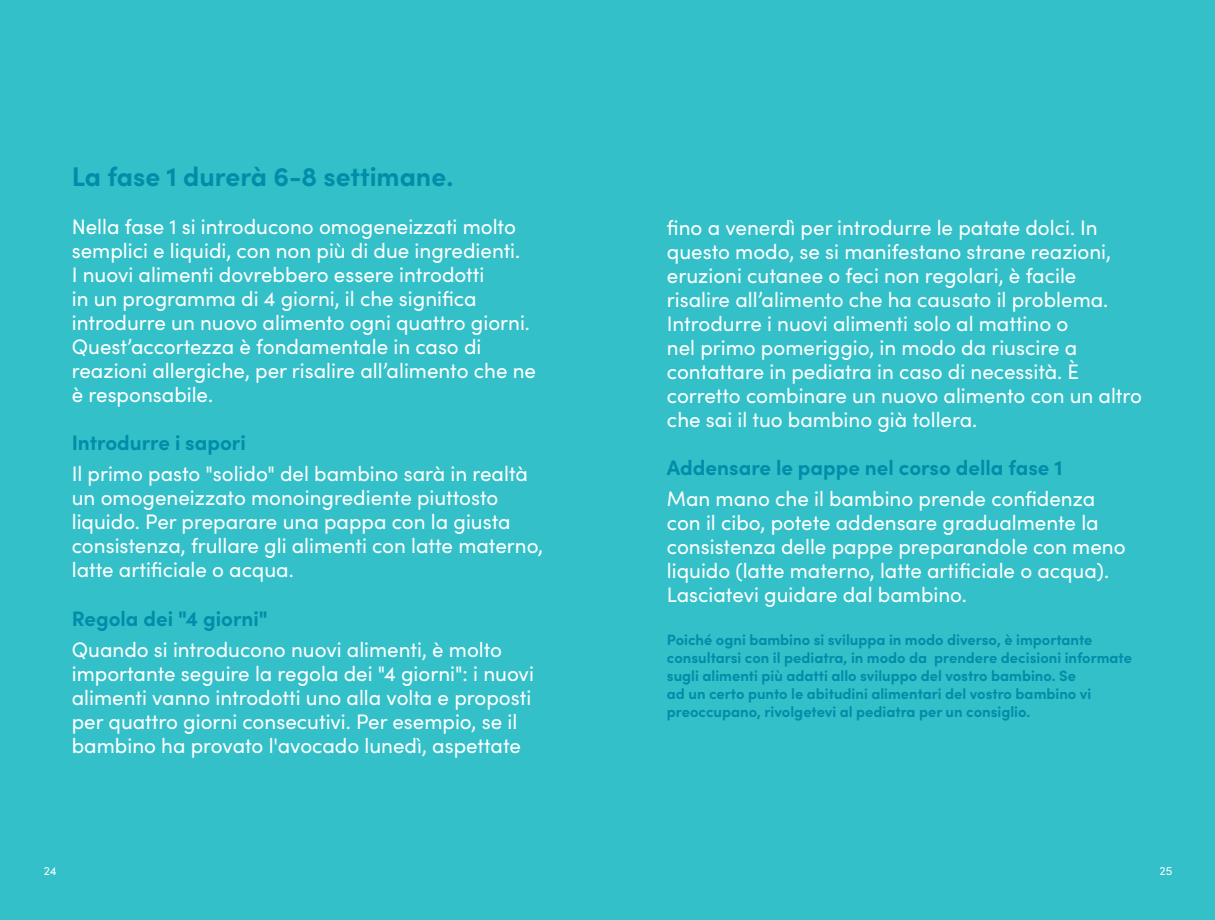
<style>
.page{position:relative;width:1215px;height:920px;background:#33c0c9}
.page>*{position:absolute;margin:0;border:0;box-sizing:border-box;transform-origin:0 0}
.Body_copy{font:700 27px "Sofia Pro";color:#008da9}
.Body_copy-2{font:21px/24px "Sofia Pro";color:#fff}
.Body_copy-3{font:700 21px "Sofia Pro";color:#008da9}
.Body_copy-4{font:700 15px/18px "Sofia Pro";color:#008da9}
.t1{font:12px "Sofia Pro";color:#fff}
</style>
<div class="page">
<p class="Body_copy" style="left:72px;top:155px;width:384px">La fase 1 durerà 6-8 settimane.</p>
<p class="Body_copy-2" style="left:72px;top:213px;width:466px">Nella fase 1 si introducono omogeneizzati molto semplici e liquidi, con non più di due ingredienti.<br>I nuovi alimenti dovrebbero essere introdotti<br>in un programma di 4 giorni, il che significa introdurre un nuovo alimento ogni quattro giorni.<br>Quest’accortezza è fondamentale in caso di reazioni allergiche, per risalire all’alimento che ne è responsabile.</p>
<p class="Body_copy-3" style="left:72px;top:427px;width:176px">Introdurre i sapori</p>
<p class="Body_copy-2" style="left:72px;top:461px;width:473px">Il primo pasto "solido" del bambino sarà in realtà un omogeneizzato monoingrediente piuttosto liquido. Per preparare una pappa con la giusta consistenza, frullare gli alimenti con latte materno, latte artificiale o acqua.</p>
<p class="Body_copy-3" style="left:72px;top:602px;width:197px">Regola dei "4 giorni"</p>
<p class="Body_copy-2" style="left:72px;top:636px;width:464px">Quando si introducono nuovi alimenti, è molto importante seguire la regola dei "4 giorni": i nuovi alimenti vanno introdotti uno alla volta e proposti per quattro giorni consecutivi. Per esempio, se il bambino ha provato l'avocado lunedì, aspettate</p>
<p class="Body_copy-2" style="left:667px;top:214px;width:477px">fino a venerdì per introdurre le patate dolci. In questo modo, se si manifestano strane reazioni, eruzioni cutanee o feci non regolari, è facile risalire all’alimento che ha causato il problema.<br>Introdurre i nuovi alimenti solo al mattino o<br>nel primo pomeriggio, in modo da riuscire a contattare in pediatra in caso di necessità. È corretto combinare un nuovo alimento con un altro che sai il tuo bambino già tollera.</p>
<p class="Body_copy-3" style="left:667px;top:452px;width:397px">Addensare le pappe nel corso della fase 1</p>
<p class="Body_copy-2" style="left:667px;top:485px;width:460px">Man mano che il bambino prende confidenza con il cibo, potete addensare gradualmente la consistenza delle pappe preparandole con meno liquido (latte materno, latte artificiale o acqua).<br>Lasciatevi guidare dal bambino.</p>
<p class="Body_copy-4" style="left:667px;top:629px;width:467px">Poiché ogni bambino si sviluppa in modo diverso, è importante consultarsi con il pediatra, in modo da prendere decisioni informate sugli alimenti più adatti allo sviluppo del vostro bambino. Se<br>ad un certo punto le abitudini alimentari del vostro bambino vi preoccupano, rivolgetevi al pediatra per un consiglio.</p>
<p class="t1" style="left:44px;top:862px;width:15px">24</p>
<p class="t1" style="left:1159px;top:862px;width:14px">25</p>
</div>
